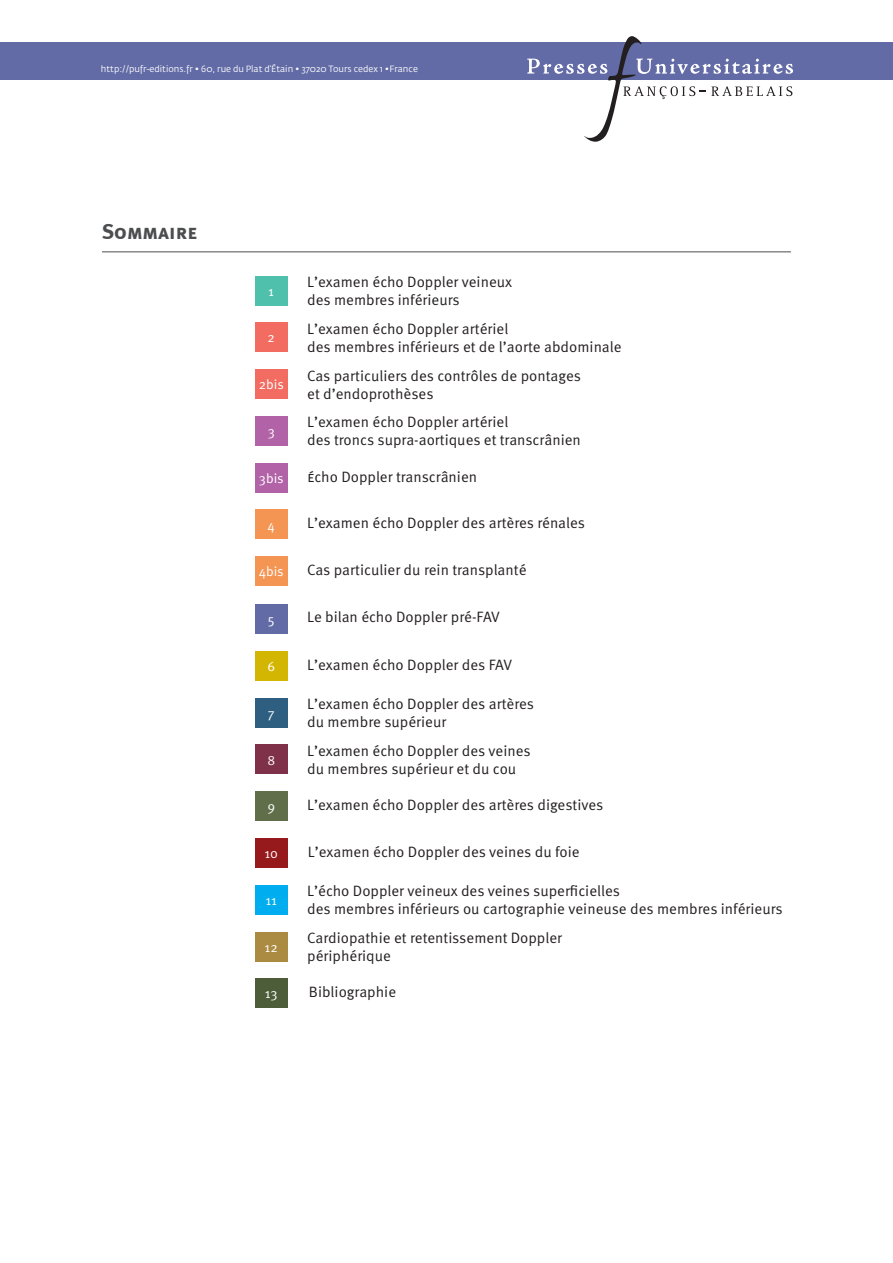
<style>
.page{position:relative;width:893px;height:1263px;background:#fff}
.page>*{position:absolute;margin:0;border:0;box-sizing:border-box;transform-origin:0 0}
.Filets_Categories{font:21px "Meta Plus Bold Caps";color:#4c4d4f}
.Resume{font:15px/18px "Meta Pro";color:#231f20}
.t1{font:13.5px "Meta Pro";letter-spacing:-.005em;color:#fff}
.t2{font:9px "Fedra Sans Std";color:#fff}
</style>
<div class="page">
<div style="left:1px;top:42px;width:892px;height:38px;background:#626ba6"></div>
<svg style="left:527px;top:36px;width:266px;height:106px"></svg>
<hr style="left:102px;top:251px;width:689px;height:1px;background:#4c4d4f">
<div style="left:255px;top:276px;width:32px;height:29px;background:#4fc0ac"></div>
<div style="left:255px;top:322px;width:32px;height:30px;background:#f26c61"></div>
<div style="left:255px;top:369px;width:32px;height:30px;background:#f26c61"></div>
<div style="left:255px;top:416px;width:32px;height:30px;background:#b262a7"></div>
<div style="left:255px;top:463px;width:32px;height:30px;background:#b262a7"></div>
<div style="left:255px;top:510px;width:32px;height:29px;background:#f49553"></div>
<div style="left:255px;top:556px;width:32px;height:30px;background:#f49553"></div>
<div style="left:255px;top:604px;width:32px;height:30px;background:#626ba6"></div>
<div style="left:255px;top:651px;width:32px;height:30px;background:#d3b602"></div>
<div style="left:255px;top:698px;width:32px;height:29px;background:#2e5f80"></div>
<div style="left:255px;top:744px;width:32px;height:30px;background:#7f3149"></div>
<div style="left:255px;top:791px;width:32px;height:30px;background:#616e4a"></div>
<div style="left:255px;top:838px;width:32px;height:30px;background:#96191c"></div>
<div style="left:255px;top:885px;width:32px;height:30px;background:#00aeef"></div>
<div style="left:255px;top:932px;width:32px;height:29px;background:#ab8a42"></div>
<div style="left:255px;top:978px;width:32px;height:30px;background:#4d5d3a"></div>
<p class="t2" style="left:101px;top:64px;width:318px">http://pufr-editions.fr • 60, rue du Plat d’Étain • 37020 Tours cedex 1 •France</p>
<p class="Filets_Categories" style="left:102px;top:219px;width:97px">Sommaire</p>
<p class="t1" style="left:268px;top:282px;width:7px">1</p>
<p class="t1" style="left:267px;top:329px;width:9px">2</p>
<p class="t1" style="left:259px;top:376px;width:27px">2bis</p>
<p class="t1" style="left:268px;top:423px;width:9px">3</p>
<p class="t1" style="left:259px;top:469px;width:26px">3bis</p>
<p class="t1" style="left:268px;top:516px;width:9px">4</p>
<p class="t1" style="left:259px;top:563px;width:27px">4bis</p>
<p class="t1" style="left:268px;top:611px;width:8px">5</p>
<p class="t1" style="left:267px;top:658px;width:9px">6</p>
<p class="t1" style="left:268px;top:704px;width:8px">7</p>
<p class="t1" style="left:267px;top:751px;width:9px">8</p>
<p class="t1" style="left:267px;top:798px;width:9px">9</p>
<p class="t1" style="left:264px;top:845px;width:15px">10</p>
<p class="t1" style="left:265px;top:892px;width:13px">11</p>
<p class="t1" style="left:265px;top:938px;width:15px">12</p>
<p class="t1" style="left:265px;top:985px;width:14px">13</p>
<p class="Resume" style="left:307px;top:273px;width:206px">L’examen écho Doppler veineux des membres inférieurs</p>
<p class="Resume" style="left:307px;top:320px;width:316px">L’examen écho Doppler artériel<br>des membres inférieurs et de l’aorte abdominale</p>
<p class="Resume" style="left:307px;top:367px;width:275px">Cas particuliers des contrôles de pontages et d’endoprothèses</p>
<p class="Resume" style="left:307px;top:414px;width:275px">L’examen écho Doppler artériel<br>des troncs supra-aortiques et transcrânien</p>
<p class="Resume" style="left:307px;top:468px;width:171px">Écho Doppler transcrânien</p>
<p class="Resume" style="left:307px;top:515px;width:279px">L’examen écho Doppler des artères rénales</p>
<p class="Resume" style="left:307px;top:561px;width:221px">Cas particulier du rein transplanté</p>
<p class="Resume" style="left:307px;top:608px;width:194px">Le bilan écho Doppler pré-FAV</p>
<p class="Resume" style="left:307px;top:656px;width:206px">L’examen écho Doppler des FAV</p>
<p class="Resume" style="left:307px;top:695px;width:228px">L’examen écho Doppler des artères du membre supérieur</p>
<p class="Resume" style="left:307px;top:742px;width:225px">L’examen écho Doppler des veines du membres supérieur et du cou</p>
<p class="Resume" style="left:307px;top:796px;width:298px">L’examen écho Doppler des artères digestives</p>
<p class="Resume" style="left:308px;top:843px;width:273px">L’examen écho Doppler des veines du foie</p>
<p class="Resume" style="left:307px;top:882px;width:477px">L’écho Doppler veineux des veines superficielles<br>des membres inférieurs ou cartographie veineuse des membres inférieurs</p>
<p class="Resume" style="left:307px;top:929px;width:256px">Cardiopathie et retentissement Doppler périphérique</p>
<p class="Resume" style="left:309px;top:983px;width:89px">Bibliographie</p>
</div>
